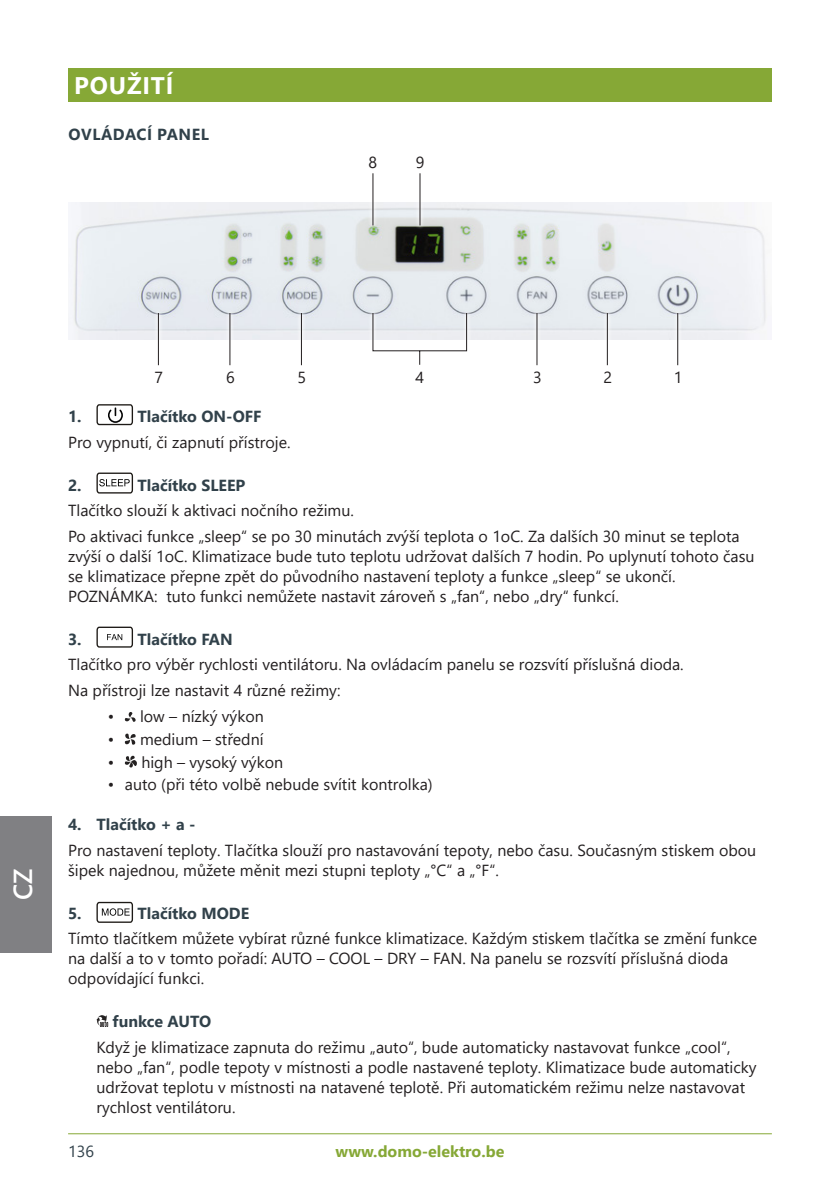
<style>
.page{position:relative;width:840px;height:1191px;background:#fff}
.page>*{position:absolute;margin:0;border:0;box-sizing:border-box;transform-origin:0 0}
.t1{font:600 26px "Segoe UI";color:#fff}
.TITEL_niv_1{font:700 24px "Segoe UI";letter-spacing:.035em;color:#fff}
.TEKST{font:16px/20px "Segoe UI";color:#231f20}
.TITEL_niv_2{font:700 16px "Segoe UI";color:#31414a}
.t2{font:700 16px "Segoe UI";color:#86a836}
.TITEL_niv_2-2{font:700 16px "Segoe UI";letter-spacing:.035em;color:#31414a}
.TITEL_niv_3{font:700 16px "Segoe UI";color:#31414a}
.t3{font:16px "Segoe UI";color:#31414a}
</style>
<div class="page">
<hr style="left:68px;top:1133px;width:703px;height:1px;background:#86a836">
<div style="left:0;top:816px;width:51px;height:136px;background:#808083"></div>
<div style="left:68px;top:68px;width:703px;height:34px;background:#86a836"></div>
<svg style="left:96px;top:404px;width:38px;height:22px"></svg>
<svg style="left:96px;top:472px;width:38px;height:22px"></svg>
<svg style="left:96px;top:626px;width:37px;height:22px"></svg>
<svg style="left:124px;top:712px;width:12px;height:10px"></svg>
<svg style="left:124px;top:733px;width:12px;height:12px"></svg>
<svg style="left:124px;top:755px;width:13px;height:13px"></svg>
<svg style="left:96px;top:901px;width:38px;height:22px"></svg>
<svg style="left:96px;top:1015px;width:12px;height:12px"></svg>
<img style="left:68px;top:202px;width:699px;height:137px">
<svg style="left:672px;top:309px;width:10px;height:57px"></svg>
<hr style="left:676px;top:313px;width:1px;height:52px;background:#231f20">
<svg style="left:602px;top:309px;width:10px;height:57px"></svg>
<hr style="left:606px;top:313px;width:1px;height:52px;background:#231f20">
<svg style="left:532px;top:309px;width:10px;height:57px"></svg>
<hr style="left:536px;top:313px;width:1px;height:52px;background:#231f20">
<svg style="left:368px;top:309px;width:103px;height:42px"></svg>
<svg style="left:372px;top:312px;width:95px;height:53px"></svg>
<svg style="left:368px;top:173px;width:10px;height:57px"></svg>
<hr style="left:372px;top:173px;width:1px;height:52px;background:#231f20">
<svg style="left:415px;top:173px;width:10px;height:57px"></svg>
<hr style="left:419px;top:173px;width:1px;height:52px;background:#231f20">
<svg style="left:225px;top:309px;width:10px;height:57px"></svg>
<hr style="left:229px;top:313px;width:1px;height:52px;background:#231f20">
<svg style="left:296px;top:309px;width:10px;height:57px"></svg>
<hr style="left:301px;top:313px;width:1px;height:52px;background:#231f20">
<svg style="left:153px;top:309px;width:10px;height:57px"></svg>
<hr style="left:158px;top:313px;width:1px;height:52px;background:#231f20">
<p class="TITEL_niv_1" style="left:74px;top:62px;width:101px">POUŽITÍ</p>
<p class="TITEL_niv_2-2" style="left:68px;top:119px;width:142px">OVLÁDACÍ PANEL</p>
<p class="TEKST" style="left:368px;top:150px;width:10px">8</p>
<p class="TEKST" style="left:415px;top:150px;width:10px">9</p>
<h1 class="t1" style="left:-2px;top:900px;width:33px;rotate:-90deg">CZ</h1>
<p class="TEKST" style="left:154px;top:365px;width:10px">7</p>
<p class="TEKST" style="left:226px;top:365px;width:10px">6</p>
<p class="TEKST" style="left:297px;top:365px;width:10px">5</p>
<p class="TEKST" style="left:415px;top:365px;width:10px">4</p>
<p class="TEKST" style="left:533px;top:365px;width:10px">3</p>
<p class="TEKST" style="left:603px;top:365px;width:10px">2</p>
<p class="TEKST" style="left:673px;top:365px;width:10px">1</p>
<p class="TITEL_niv_2" style="left:68px;top:401px;width:15px">1.</p>
<p class="TITEL_niv_2" style="left:137px;top:401px;width:125px">Tlačítko ON-OFF</p>
<p class="TEKST" style="left:68px;top:431px;width:224px">Pro vypnutí, či zapnutí přístroje.</p>
<p class="TITEL_niv_2" style="left:68px;top:470px;width:15px">2.</p>
<p class="TITEL_niv_2" style="left:137px;top:470px;width:109px">Tlačítko SLEEP</p>
<p class="TEKST" style="left:68px;top:499px;width:287px">Tlačítko slouží k aktivaci nočního režimu.</p>
<p class="TEKST" style="left:68px;top:525px;width:687px">Po aktivaci funkce „sleep“ se po 30 minutách zvýší teplota o 1oC. Za dalších 30 minut se teplota zvýší o další 1oC. Klimatizace bude tuto teplotu udržovat dalších 7 hodin. Po uplynutí tohoto času se klimatizace přepne zpět do původního nastavení teploty a funkce „sleep“ se ukončí.<br>POZNÁMKA: tuto funkci nemůžete nastavit zároveň s „fan“, nebo „dry“ funkcí.</p>
<p class="TITEL_niv_2" style="left:68px;top:624px;width:15px">3.</p>
<p class="TITEL_niv_2" style="left:137px;top:624px;width:97px">Tlačítko FAN</p>
<p class="TEKST" style="left:68px;top:653px;width:617px">Tlačítko pro výběr rychlosti ventilátoru. Na ovládacím panelu se rozsvítí příslušná dioda.</p>
<p class="TEKST" style="left:68px;top:679px;width:274px">Na přístroji lze nastavit 4 různé režimy:</p>
<p class="TEKST" style="left:108px;top:704px;width:157px">• low – nízký výkon</p>
<p class="TEKST" style="left:108px;top:727px;width:157px">• medium – střední</p>
<p class="TEKST" style="left:108px;top:750px;width:177px">• high – vysoký výkon</p>
<p class="TEKST" style="left:108px;top:773px;width:326px">• auto (při této volbě nebude svítit kontrolka)</p>
<p class="TITEL_niv_2" style="left:68px;top:809px;width:129px">4. Tlačítko + a -</p>
<p class="TEKST" style="left:68px;top:838px;width:689px">Pro nastavení teploty. Tlačítka slouží pro nastavování tepoty, nebo času. Současným stiskem obou šipek najednou, můžete měnit mezi stupni teploty „°C“ a „°F“.</p>
<p class="TITEL_niv_2" style="left:68px;top:897px;width:15px">5.</p>
<p class="TITEL_niv_2" style="left:137px;top:897px;width:113px">Tlačítko MODE</p>
<p class="TEKST" style="left:68px;top:927px;width:690px">Tímto tlačítkem můžete vybírat různé funkce klimatizace. Každým stiskem tlačítka se změní funkce na další a to v tomto pořadí: AUTO – COOL – DRY – FAN. Na panelu se rozsvítí příslušná dioda odpovídající funkci.</p>
<p class="TITEL_niv_3" style="left:112px;top:1006px;width:100px">funkce AUTO</p>
<p class="TEKST" style="left:96px;top:1035px;width:661px">Když je klimatizace zapnuta do režimu „auto“, bude automaticky nastavovat funkce „cool“, nebo „fan“, podle tepoty v místnosti a podle nastavené teploty. Klimatizace bude automaticky udržovat teplotu v místnosti na natavené teplotě. Při automatickém režimu nelze nastavovat rychlost ventilátoru.</p>
<p class="t3" style="left:68px;top:1136px;width:27px">136</p>
<p class="t2" style="left:335px;top:1136px;width:170px">www.domo-elektro.be</p>
</div>
